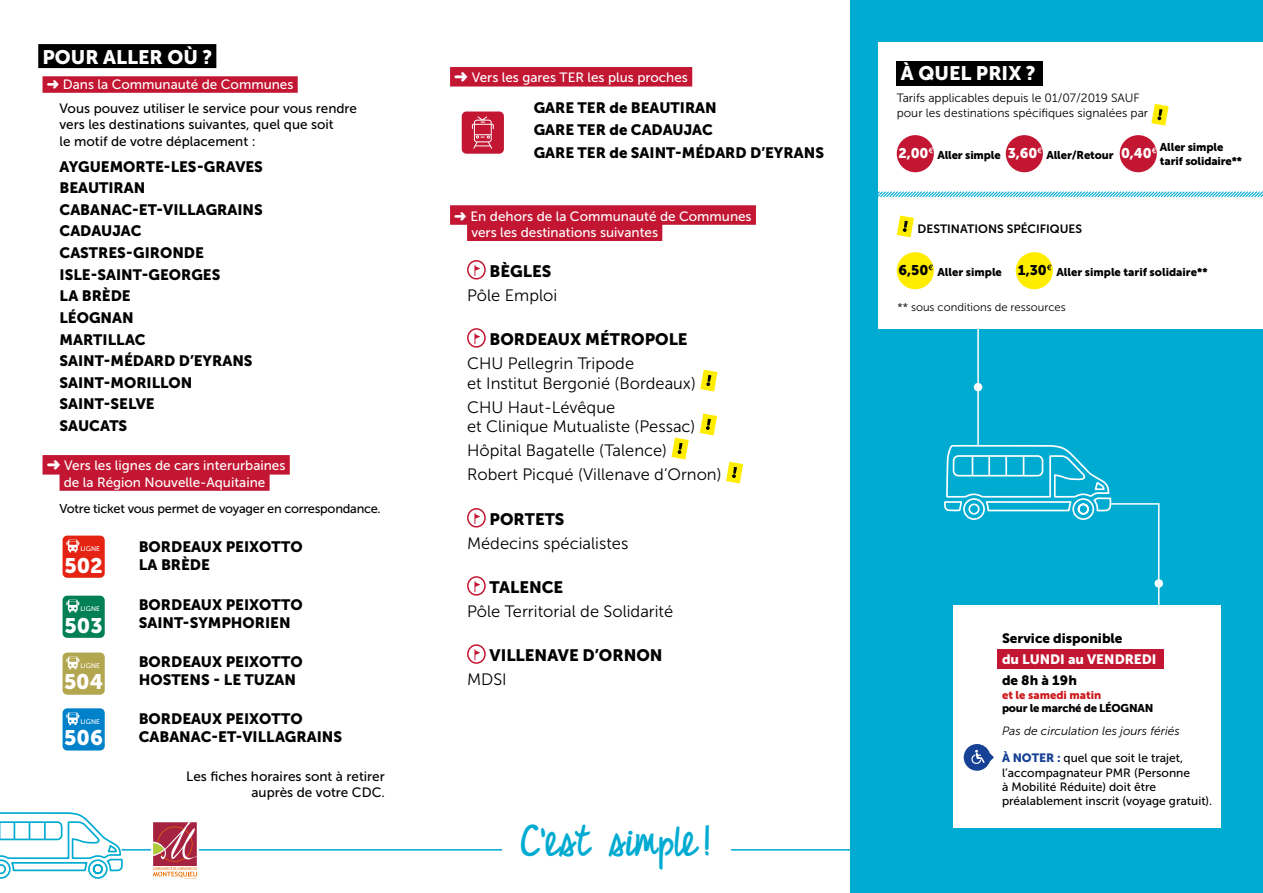
<style>
.page{position:relative;width:1263px;height:893px;background:#fff}
.page>*{position:absolute;margin:0;border:0;box-sizing:border-box;transform-origin:0 0}
.t1{font:700 39.75px "Just Realize";color:#00abd2}
.t2{font:21px "Museo Sans 900";color:#fff}
.t3{font:19.5px "Museo Sans 900";color:#fff}
.t4{font:16.5px/19.8px "Museo Sans 300";color:#000}
.t5{font:16.5px "Museo Sans 900";color:#000}
.t6{font:15px/21.6px "Museo Sans 900";color:#000}
.t7{font:13.95px "Museo Sans 900";color:#fff}
.t8{font:13.5px/16.2px "Museo Sans 500";color:#000}
.t9{font:13.5px/16.2px "Museo Sans 500";color:#fff;text-align:center}
.t10{font:13.5px "Museo Sans 900";color:#000}
.t11{font:13.5px "Museo Sans 900";color:#fff}
.t12{font:12.75px "Museo Sans 500";letter-spacing:-.02em;color:#000}
.t13{font:12px/14.4px "Museo Sans 500";color:#000}
.t14{font:12px/14.4px "Museo Sans 300";color:#000}
.t15{font:italic 12px "Museo Sans 300";color:#000}
.t16{font:12px "Museo Sans 700";color:#000}
.t17{font:11.25px/13.5px "Museo Sans 900";letter-spacing:-.01em;color:#000}
.t18{font:11.25px "Museo Sans 300";color:#000}
.t19{font:11.25px "Museo Sans 900";color:#cd1719}
.t20{font:6.75px "Museo Sans 500";color:#fff}
.s1{color:#fff}
.s2{font-size:13.95px;color:#fff}
.s3{font-size:13.95px}
.s4{font-family:"Museo Sans 900";color:#164194}
</style>
<div class="page">
<div style="left:850px;top:0;width:413px;height:893px;background:#00abd2"></div>
<div style="left:878px;top:43px;width:385px;height:286px;background:#fff"></div>
<div style="left:897px;top:135px;width:37px;height:37px;background:#c31632;border-radius:50%"></div>
<svg style="left:928px;top:148px;width:5px;height:5px"></svg>
<div style="left:1006px;top:135px;width:37px;height:37px;background:#c31632;border-radius:50%"></div>
<svg style="left:1037px;top:148px;width:5px;height:5px"></svg>
<svg style="left:897px;top:216px;width:17px;height:21px"></svg>
<div style="left:897px;top:252px;width:37px;height:37px;background:#ffed00;border-radius:50%"></div>
<svg style="left:928px;top:265px;width:5px;height:5px"></svg>
<div style="left:1016px;top:252px;width:37px;height:37px;background:#ffed00;border-radius:50%"></div>
<svg style="left:1047px;top:265px;width:4px;height:5px"></svg>
<div style="left:897px;top:61px;width:146px;height:25px;background:#000"></div>
<svg style="left:1151px;top:104px;width:18px;height:22px"></svg>
<svg style="left:878px;top:191px;width:385px;height:7px"></svg>
<div style="left:953px;top:605px;width:267px;height:223px;background:#fff"></div>
<svg style="left:964px;top:744px;width:30px;height:27px"></svg>
<hr style="left:977px;top:329px;width:2px;height:116px;background:#fff">
<svg style="left:944px;top:444px;width:216px;height:161px"></svg>
<div style="left:974px;top:383px;width:8px;height:8px;background:#fff;border-radius:50%"></div>
<svg style="left:1154px;top:579px;width:9px;height:9px"></svg>
<div style="left:1120px;top:135px;width:37px;height:37px;background:#c31632;border-radius:50%"></div>
<svg style="left:1152px;top:148px;width:4px;height:5px"></svg>
<div style="left:997px;top:649px;width:167px;height:20px;background:#c31632"></div>
<svg style="left:0;top:812px;width:123px;height:67px"></svg>
<hr style="left:121px;top:849px;width:729px;height:2px;background:#00abd2">
<div style="left:502px;top:809px;width:228px;height:53px;background:#fff"></div>
<div style="left:151px;top:820px;width:48px;height:61px;background:#fff;border-radius:2px"></div>
<svg style="left:153px;top:822px;width:44px;height:57px;background:#c56d72"></svg>
<div style="left:38px;top:44px;width:178px;height:24px;background:#000"></div>
<div style="left:43px;top:76px;width:255px;height:17px;background:#c31632"></div>
<div style="left:43px;top:455px;width:247px;height:20px;background:#c31632"></div>
<div style="left:60px;top:471px;width:210px;height:20px;background:#c31632"></div>
<div style="left:63px;top:536px;width:42px;height:42px;background:#e42313;border-radius:5px"></div>
<svg style="left:66px;top:540px;width:13px;height:12px"></svg>
<div style="left:63px;top:652px;width:42px;height:43px;background:#b2a64f;border-radius:5px"></div>
<svg style="left:66px;top:656px;width:13px;height:13px"></svg>
<div style="left:63px;top:596px;width:42px;height:42px;background:#008054;border-radius:5px"></div>
<svg style="left:66px;top:600px;width:13px;height:12px"></svg>
<div style="left:63px;top:708px;width:42px;height:42px;background:#0081c9;border-radius:5px"></div>
<svg style="left:66px;top:712px;width:13px;height:13px"></svg>
<div style="left:450px;top:67px;width:242px;height:20px;background:#c31632"></div>
<div style="left:450px;top:205px;width:306px;height:20px;background:#c31632"></div>
<div style="left:467px;top:221px;width:195px;height:20px;background:#c31632"></div>
<div style="left:467px;top:260px;width:19px;height:20px;border:2px solid #c31632;border-radius:50%"></div>
<svg style="left:474px;top:265px;width:6px;height:11px"></svg>
<div style="left:467px;top:328px;width:19px;height:20px;border:2px solid #c31632;border-radius:50%"></div>
<svg style="left:474px;top:333px;width:6px;height:11px"></svg>
<svg style="left:700px;top:370px;width:17px;height:21px"></svg>
<svg style="left:700px;top:414px;width:17px;height:21px"></svg>
<svg style="left:671px;top:438px;width:18px;height:21px"></svg>
<svg style="left:726px;top:462px;width:17px;height:21px"></svg>
<div style="left:467px;top:508px;width:19px;height:20px;border:2px solid #c31632;border-radius:50%"></div>
<svg style="left:474px;top:513px;width:6px;height:11px"></svg>
<div style="left:467px;top:576px;width:19px;height:20px;border:2px solid #c31632;border-radius:50%"></div>
<svg style="left:474px;top:581px;width:6px;height:11px"></svg>
<div style="left:467px;top:644px;width:19px;height:20px;border:2px solid #c31632;border-radius:50%"></div>
<svg style="left:474px;top:649px;width:6px;height:11px"></svg>
<div style="left:462px;top:112px;width:42px;height:42px;background:#c31632;border-radius:5px"></div>
<svg style="left:472px;top:116px;width:22px;height:33px"></svg>
<h3 class="t3" style="left:43px;top:46px;width:171px">POUR ALLER OÙ ?</h3>
<p class="t8" style="left:60px;top:72px;width:299px;line-height:24.8px;text-indent:-13px"><span class="s1">➜ Dans la Communauté de Communes<br></span>Vous pouvez utiliser le service pour vous rendre</p>
<p class="t8" style="left:60px;top:117px;width:276px">vers les destinations suivantes, quel que soit le motif de votre déplacement :</p>
<p class="t6" style="left:60px;top:155px;width:205px">AYGUEMORTE-LES-GRAVES<br>BEAUTIRAN<br>CABANAC-ET-VILLAGRAINS<br>CADAUJAC<br>CASTRES-GIRONDE<br>ISLE-SAINT-GEORGES<br>LA BRÈDE<br>LÉOGNAN<br>MARTILLAC<br>SAINT-MÉDARD D’EYRANS<br>SAINT-MORILLON<br>SAINT-SELVE<br>SAUCATS</p>
<p class="t9" style="left:47px;top:458px;width:240px">➜ Vers les lignes de cars interurbaines de la Région Nouvelle-Aquitaine</p>
<p class="t12" style="left:60px;top:502px;width:323px">Votre ticket vous permet de voyager en correspondance.</p>
<p class="t6" style="left:139px;top:538px;width:165px;line-height:18px">BORDEAUX PEIXOTTO<br>LA BRÈDE</p>
<p class="t6" style="left:139px;top:595px;width:165px;line-height:18px">BORDEAUX PEIXOTTO<br>SAINT-SYMPHORIEN</p>
<p class="t6" style="left:139px;top:652px;width:165px;line-height:18px">BORDEAUX PEIXOTTO<br>HOSTENS - LE TUZAN</p>
<p class="t6" style="left:139px;top:710px;width:205px;line-height:18px">BORDEAUX PEIXOTTO<br>CABANAC-ET-VILLAGRAINS</p>
<p class="t20" style="left:80px;top:545px;width:21px">LIGNE</p>
<h2 class="t2" style="left:64px;top:553px;width:40px">502</h2>
<p class="t20" style="left:80px;top:605px;width:21px">LIGNE</p>
<h2 class="t2" style="left:65px;top:613px;width:40px">503</h2>
<p class="t20" style="left:80px;top:662px;width:21px">LIGNE</p>
<h2 class="t2" style="left:64px;top:670px;width:41px">504</h2>
<p class="t20" style="left:80px;top:718px;width:21px">LIGNE</p>
<h2 class="t2" style="left:64px;top:726px;width:40px">506</h2>
<p class="t8" style="left:186px;top:768px;width:200px;text-align:right">Les fiches horaires sont à retirer auprès de votre CDC.</p>
<p class="t9" style="left:454px;top:70px;width:235px">➜ Vers les gares TER les plus proches</p>
<p class="t6" style="left:534px;top:97px;width:292px;line-height:22.2px">GARE TER de BEAUTIRAN<br>GARE TER de CADAUJAC<br>GARE TER de SAINT-MÉDARD D’EYRANS</p>
<p class="t9" style="left:471px;top:208px;width:282px;text-align:left;text-indent:-17px">➜ En dehors de la Communauté de Communes vers les destinations suivantes</p>
<p class="t5" style="left:489px;top:261px;width:63px">BÈGLES</p>
<p class="t4" style="left:467px;top:285px;width:92px">Pôle Emploi</p>
<p class="t5" style="left:489px;top:329px;width:200px">BORDEAUX MÉTROPOLE</p>
<p class="t4" style="left:467px;top:353px;width:230px">CHU Pellegrin Tripode<br>et Institut Bergonié (Bordeaux)</p>
<p class="t4" style="left:467px;top:397px;width:230px">CHU Haut-Lévêque<br>et Clinique Mutualiste (Pessac)</p>
<p class="t4" style="left:467px;top:439px;width:256px;line-height:24px">Hôpital Bagatelle (Talence)<br>Robert Picqué (Villenave d’Ornon)</p>
<p class="t5" style="left:489px;top:509px;width:76px">PORTETS</p>
<p class="t4" style="left:467px;top:533px;width:163px">Médecins spécialistes</p>
<p class="t5" style="left:489px;top:577px;width:75px">TALENCE</p>
<p class="t4" style="left:467px;top:601px;width:208px">Pôle Territorial de Solidarité</p>
<p class="t5" style="left:489px;top:646px;width:175px">VILLENAVE D’ORNON</p>
<p class="t4" style="left:467px;top:669px;width:41px">MDSI</p>
<h1 class="t1" style="left:521px;top:819px;width:192px">C’est simple!</h1>
<h3 class="t3" style="left:901px;top:62px;width:136px">À QUEL PRIX ?</h3>
<p class="t14" style="left:897px;top:91px;width:253px">Tarifs applicables depuis le 01/07/2019 SAUF pour les destinations spécifiques signalées par</p>
<p class="t17" style="left:898px;top:148px;width:217px"><span class="s2">2,00</span> Aller simple <span class="s2">3,60</span> Aller/Retour</p>
<p class="t7" style="left:1121px;top:145px;width:32px">0,40</p>
<p class="t17" style="left:1160px;top:140px;width:84px">Aller simple tarif solidaire**</p>
<p class="t16" style="left:918px;top:222px;width:166px">DESTINATIONS SPÉCIFIQUES</p>
<p class="t17" style="left:898px;top:265px;width:310px"><span class="s3">6,50</span> Aller simple <span class="s3">1,30</span> Aller simple tarif solidaire**</p>
<p class="t18" style="left:897px;top:302px;width:170px">** sous conditions de ressources</p>
<p class="t10" style="left:1002px;top:631px;width:122px">Service disponible</p>
<p class="t11" style="left:1002px;top:652px;width:156px">du LUNDI au VENDREDI</p>
<p class="t10" style="left:1002px;top:673px;width:77px">de 8 h à 19 h</p>
<p class="t19" style="left:1002px;top:688px;width:101px">et le samedi matin</p>
<p class="t17" style="left:1002px;top:701px;width:153px">pour le marché de LÉOGNAN</p>
<p class="t15" style="left:1002px;top:724px;width:179px">Pas de circulation les jours fériés</p>
<p class="t13" style="left:1002px;top:751px;width:212px"><span class="s4">À NOTER :</span> quel que soit le trajet, l’accompagnateur PMR (Personne<br>à Mobilité Réduite) doit être préalablement inscrit (voyage gratuit).</p>
</div>
